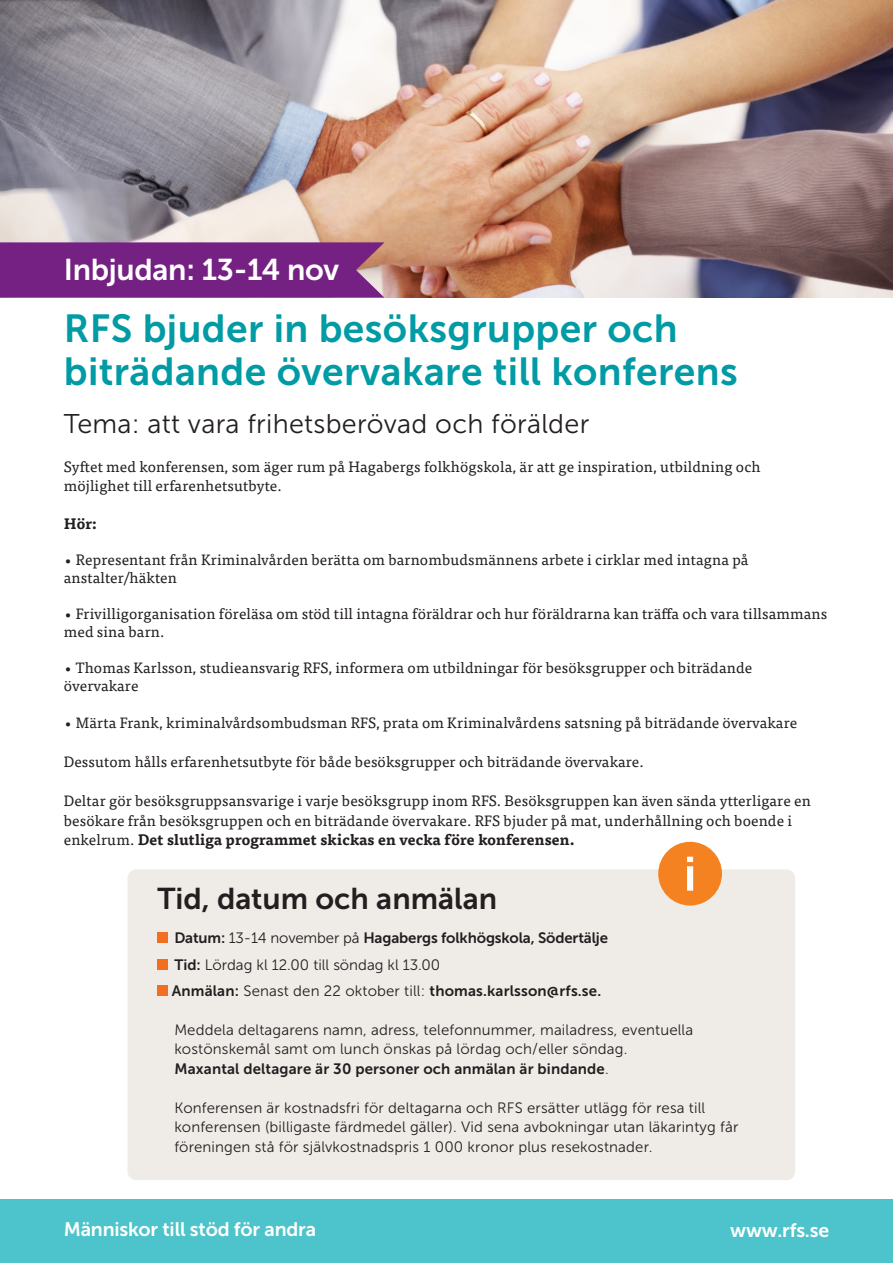
<style>
.page{position:relative;width:893px;height:1263px;background:#fff}
.page>*{position:absolute;margin:0;border:0;box-sizing:border-box;transform-origin:0 0}
.t1{font:39px "Museo Sans 700";letter-spacing:.01em;color:#009ba4}
.t2{font:30px "Museo Sans 700";color:#231f20}
.t3{font:30px "Museo Sans 700";letter-spacing:-.01em;color:#fff}
.t4{font:27px "Museo Sans 300";letter-spacing:.01em;color:#231f20}
.t5{font:19.5px "Museo Sans 700";letter-spacing:-.01em;color:#fff}
.t6{font:15px/18px "Tisa Pro";letter-spacing:.01em;color:#231f20}
.t7{font:15px/19.5px "Museo Sans 300";letter-spacing:.01em;color:#231f20}
.t8{font:700 15px "Tisa Pro";letter-spacing:.01em;color:#231f20}
.t9{font:15px "Museo Sans 700";letter-spacing:.01em;color:#231f20}
.t10{font:15px "Museo Sans 700";letter-spacing:-.01em;color:#231f20}
.s1{font-weight:400}
.s2{font-family:"Museo Sans 300"}
.s3{font-family:"Museo Sans 700"}
</style>
<div class="page">
<img style="left:0;top:0;width:893px;height:298px">
<div style="left:0;top:1199px;width:893px;height:64px;background:#4dc3cb"></div>
<svg style="left:0;top:242px;width:384px;height:56px;background:#792885"></svg>
<div style="left:128px;top:869px;width:667px;height:311px;background:#efece8;border-radius:9px"></div>
<div style="left:157px;top:932px;width:11px;height:11px;background:#f36e21"></div>
<div style="left:157px;top:960px;width:11px;height:10px;background:#f36e21"></div>
<div style="left:157px;top:985px;width:11px;height:10px;background:#f36e21"></div>
<div style="left:658px;top:842px;width:64px;height:63px;background:#f58220;border-radius:50%"></div>
<svg style="left:687px;top:857px;width:6px;height:34px"></svg>
<p class="t3" style="left:64px;top:253px;width:277px">Inbjudan: 13-14 nov</p>
<p class="t1" style="left:64px;top:307px;width:615px">RFS bjuder in besöksgrupper och</p>
<p class="t1" style="left:64px;top:350px;width:675px">biträdande övervakare till konferens</p>
<p class="t4" style="left:64px;top:409px;width:527px">Tema: att vara frihetsberövad och förälder</p>
<p class="t6" style="left:64px;top:457px;width:698px">Syftet med konferensen, som äger rum på Hagabergs folkhögskola, är att ge inspiration, utbildning och</p>
<p class="t6" style="left:64px;top:476px;width:219px">möjlighet till erfarenhetsutbyte.</p>
<p class="t8" style="left:64px;top:511px;width:34px">Hör:</p>
<p class="t6" style="left:64px;top:550px;width:686px">• Representant från Kriminalvården berätta om barnombudsmännens arbete i cirklar med intagna på anstalter/häkten</p>
<p class="t6" style="left:64px;top:604px;width:765px">• Frivilligorganisation föreläsa om stöd till intagna föräldrar och hur föräldrarna kan träffa och vara tillsammans med sina barn.</p>
<p class="t6" style="left:64px;top:658px;width:690px">• Thomas Karlsson, studieansvarig RFS, informera om utbildningar för besöksgrupper och biträdande övervakare</p>
<p class="t6" style="left:64px;top:713px;width:735px">• Märta Frank, kriminalvårdsombudsman RFS, prata om Kriminalvårdens satsning på biträdande övervakare</p>
<p class="t6" style="left:64px;top:752px;width:581px">Dessutom hålls erfarenhetsutbyte för både besöksgrupper och biträdande övervakare.</p>
<p class="t6" style="left:64px;top:790px;width:749px;line-height:19.5px">Deltar gör besöksgruppsansvarige i varje besöksgrupp inom RFS. Besöksgruppen kan även sända ytterligare en besökare från besöksgruppen och en biträdande övervakare. RFS bjuder på mat, underhållning och boende i</p>
<p class="t8" style="left:64px;top:828px;width:512px"><span class="s1">enkelrum.</span> Det slutliga programmet skickas en vecka före konferensen.</p>
<p class="t2" style="left:157px;top:882px;width:341px">Tid, datum och anmälan</p>
<p class="t10" style="left:174px;top:929px;width:435px">Datum: <span class="s2">13-14 november på</span> Hagabergs folkhögskola, Södertälje</p>
<p class="t7" style="left:174px;top:955px;width:267px"><span class="s3">Tid:</span> Lördag kl 12.00 till söndag kl 13.00</p>
<p class="t9" style="left:172px;top:982px;width:431px">Anmälan: <span class="s2">Senast den 22 oktober till:</span> thomas.karlsson@rfs.se.</p>
<p class="t7" style="left:174px;top:1020px;width:520px">Meddela deltagarens namn, adress, telefonnummer, mailadress, eventuella kostönskemål samt om lunch önskas på lördag och/eller söndag.<br><span class="s3">Maxantal deltagare är 30 personer och anmälan är bindande</span>.</p>
<p class="t7" style="left:174px;top:1098px;width:566px">Konferensen är kostnadsfri för deltagarna och RFS ersätter utlägg för resa till konferensen (billigaste färdmedel gäller). Vid sena avbokningar utan läkarintyg får föreningen stå för självkostnadspris 1 000 kronor plus resekostnader.</p>
<p class="t5" style="left:64px;top:1218px;width:254px">Människor till stöd för andra</p>
<p class="t5" style="left:730px;top:1219px;width:100px">www.rfs.se</p>
</div>
